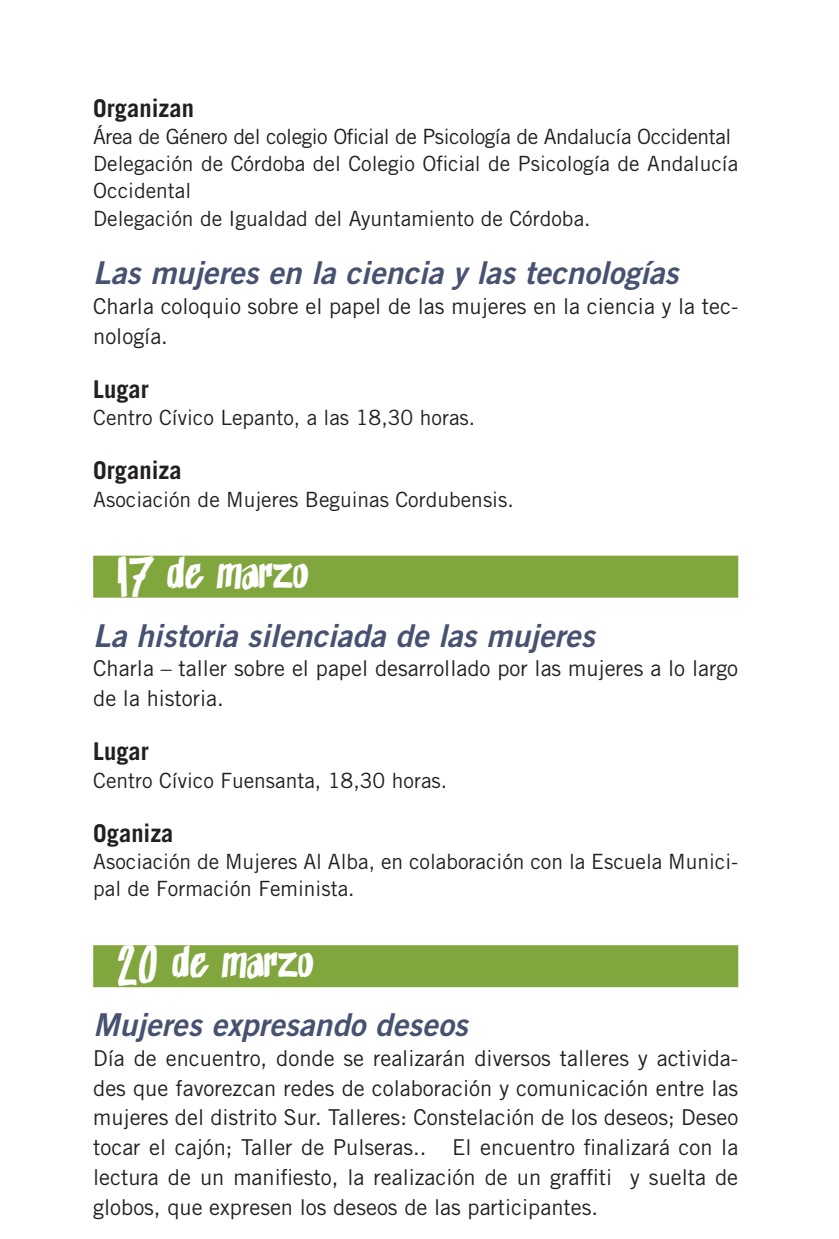
<style>
.page{position:relative;width:839px;height:1239px;background:#fff}
.page>*{position:absolute;margin:0;border:0;box-sizing:border-box;transform-origin:0 0}
.t1{font:45.5px "Exito Free Hand";color:#fff}
.t2{font:31.5px "Trade Gothic LT Std Bd 2 Obl";color:#475170}
.t3{font:700 24.5px "Trade Gothic LT Std";color:#231f20}
.t4{font:21.88px/29.8px "Trade Gothic LT Std";color:#231f20}
.t5{font:21px/27.1px "Trade Gothic LT Std";color:#231f20}
</style>
<div class="page">
<div style="left:93px;top:555px;width:645px;height:42px;background:#82a63e"></div>
<div style="left:93px;top:945px;width:645px;height:42px;background:#82a63e"></div>
<p class="t3" style="left:93px;top:93px;width:102px">Organizan</p>
<p class="t5" style="left:93px;top:123px;width:646px">Área de Género del colegio Oficial de Psicología de Andalucía Occidental Delegación de Córdoba del Colegio Oficial de Psicología de Andalucía Occidental<br>Delegación de Igualdad del Ayuntamiento de Córdoba.</p>
<h2 class="t2" style="left:93px;top:253px;width:587px">Las mujeres en la ciencia y las tecnologías</h2>
<p class="t4" style="left:93px;top:291px;width:646px">Charla coloquio sobre el papel de las mujeres en la ciencia y la tec&shy;nología.</p>
<p class="t3" style="left:93px;top:374px;width:57px">Lugar</p>
<p class="t5" style="left:93px;top:404px;width:383px">Centro Cívico Lepanto, a las 18,30 horas.</p>
<p class="t3" style="left:93px;top:455px;width:90px">Organiza</p>
<p class="t5" style="left:93px;top:485px;width:422px">Asociación de Mujeres Beguinas Cordubensis.</p>
<h1 class="t1" style="left:118px;top:553px;width:192px">17 de marzo</h1>
<h2 class="t2" style="left:93px;top:616px;width:503px">La historia silenciada de las mujeres</h2>
<p class="t4" style="left:93px;top:653px;width:646px">Charla – taller sobre el papel desarrollado por las mujeres a lo largo de la historia.</p>
<p class="t3" style="left:93px;top:736px;width:57px">Lugar</p>
<p class="t5" style="left:93px;top:766px;width:355px">Centro Cívico Fuensanta, 18,30 horas.</p>
<p class="t3" style="left:93px;top:818px;width:82px">Oganiza</p>
<p class="t5" style="left:93px;top:847px;width:646px">Asociación de Mujeres Al Alba, en colaboración con la Escuela Munici&shy;pal de Formación Feminista.</p>
<h1 class="t1" style="left:118px;top:942px;width:197px">20 de marzo</h1>
<h2 class="t2" style="left:93px;top:1005px;width:376px">Mujeres expresando deseos</h2>
<p class="t4" style="left:93px;top:1042px;width:646px;text-align:justify">Día de encuentro, donde se realizarán diversos talleres y activida&shy;des que favorezcan redes de colaboración y comunicación entre las mujeres del distrito Sur. Talleres: Constelación de los deseos; Deseo tocar el cajón; Taller de Pulseras.. El encuentro finalizará con la lectura de un manifiesto, la realización de un graffiti y suelta de globos, que expresen los deseos de las participantes.</p>
</div>
